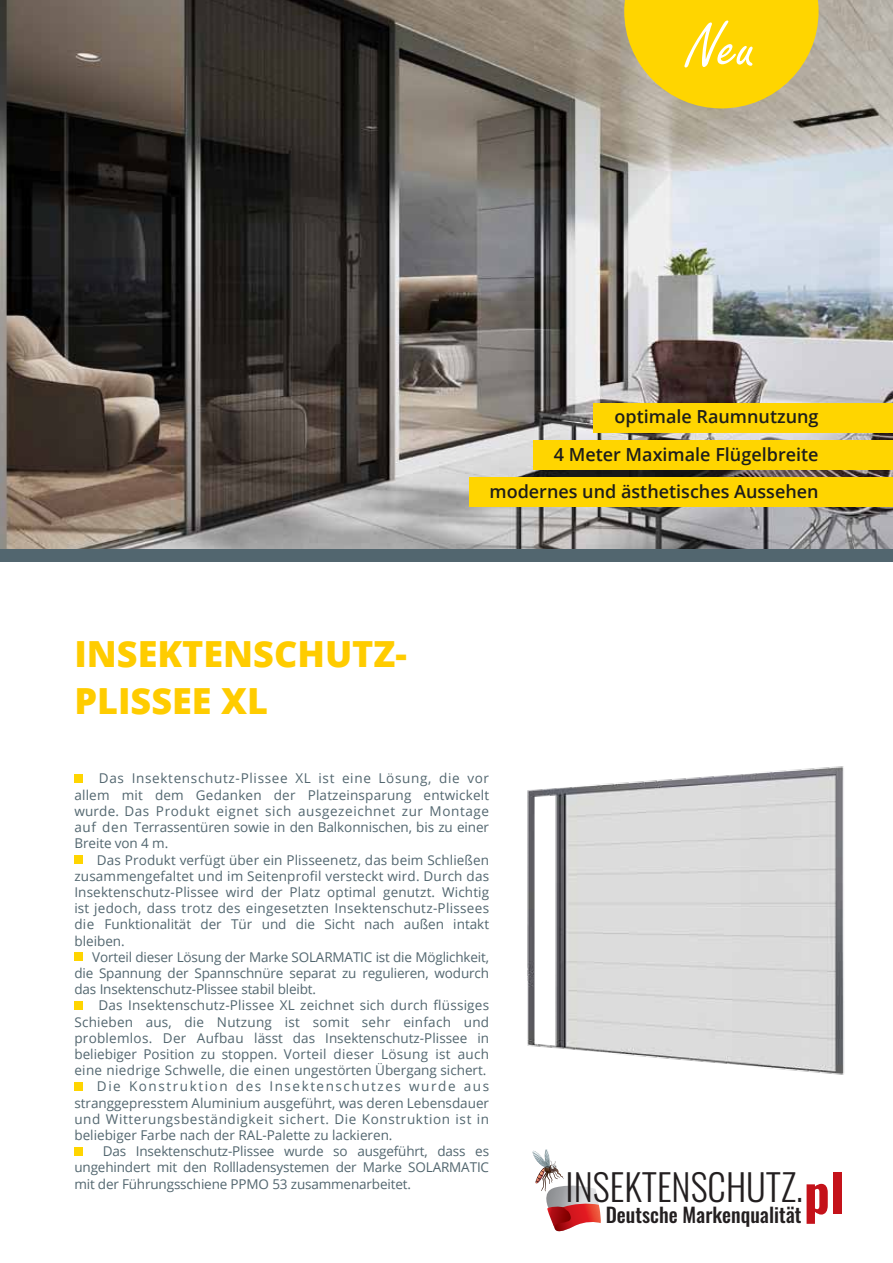
<style>
.page{position:relative;width:893px;height:1263px;background:#fff}
.page>*{position:absolute;margin:0;border:0;box-sizing:border-box;transform-origin:0 0}
.t1{font:67.5px "Freestyle Script";color:#fff}
.t2{font:700 51.45px "Oswald";color:#c4121a}
.t3{font:300 36.75px "Oswald";color:#231f20}
.t4{font:800 36px/47.8px "Open Sans";color:#fc0}
.t5{font:500 20.1px "Oswald";color:#231f20}
.t6{font:600 18px/37.5px "Open Sans";color:#1d1d1b;text-align:right}
.t7{font:13.5px/16.2px "Open Sans";color:#52666f;text-align:justify}
.t8{font:13.5px "Open Sans";letter-spacing:.045em;color:#52666f}
.t9{font:13.5px "Open Sans";letter-spacing:.02em;color:#52666f}
.t10{font:13.5px "Open Sans";letter-spacing:.115em;color:#52666f}
</style>
<div class="page">
<img style="left:0;top:0;width:893px;height:549px">
<svg style="left:624px;top:0;width:195px;height:108px;background:#f0cc1e"></svg>
<div style="left:74px;top:774px;width:9px;height:8px;background:#ffd500"></div>
<div style="left:74px;top:855px;width:9px;height:8px;background:#ffd500"></div>
<div style="left:74px;top:952px;width:9px;height:9px;background:#ffd500"></div>
<div style="left:74px;top:1001px;width:9px;height:9px;background:#ffd500"></div>
<div style="left:74px;top:1082px;width:9px;height:9px;background:#ffd500"></div>
<div style="left:74px;top:1147px;width:9px;height:8px;background:#ffd500"></div>
<div style="left:0;top:549px;width:893px;height:12px;background:#52666f"></div>
<img style="left:527px;top:766px;width:318px;height:309px">
<svg style="left:536px;top:1160px;width:65px;height:72px"></svg>
<img style="left:532px;top:1149px;width:18px;height:34px">
<div style="left:533px;top:440px;width:360px;height:30px;background:#ffd500"></div>
<div style="left:594px;top:403px;width:299px;height:30px;background:#ffd500"></div>
<div style="left:470px;top:477px;width:423px;height:30px;background:#ffd500"></div>
<h1 class="t1" style="left:687px;top:9px;width:71px">Neu</h1>
<h3 class="t4" style="left:74px;top:628px;width:334px">INSEKTENSCHUTZ-<br>PLISSEE XL</h3>
<h3 class="t6" style="left:489px;top:398px;width:331px">optimale Raumnutzung<br>4 Meter Maximale Flügelbreite modernes und ästhetisches Aussehen</h3>
<p class="t7" style="left:74px;top:770px;width:416px;text-indent:25px">Das Insektenschutz-Plissee XL ist eine Lösung, die vor allem mit dem Gedanken der Platzeinsparung entwickelt wurde. Das Produkt eignet sich ausgezeichnet zur Montage auf den Terrassentüren sowie in den Balkonnischen, bis zu einer Breite von 4 m.</p>
<p class="t7" style="left:74px;top:851px;width:416px;text-indent:23px">Das Produkt verfügt über ein Plisseenetz, das beim Schließen zusammengefaltet und im Seitenprofil versteckt wird. Durch das Insektenschutz-Plissee wird der Platz optimal genutzt. Wichtig ist jedoch, dass trotz des eingesetzten Insektenschutz-Plissees die Funktionalität der Tür und die Sicht nach außen intakt bleiben.</p>
<p class="t7" style="left:74px;top:948px;width:416px;text-indent:18px">Vorteil dieser Lösung der Marke SOLARMATIC ist die Möglichkeit, die Spannung der Spannschnüre separat zu regulieren, wodurch das Insektenschutz-Plissee stabil bleibt.</p>
<p class="t7" style="left:98px;top:997px;width:392px">Das Insektenschutz-Plissee XL zeichnet sich durch flüssiges</p>
<p class="t9" style="left:74px;top:1012px;width:416px">Schieben aus, die Nutzung ist somit sehr einfach und</p>
<p class="t7" style="left:74px;top:1029px;width:416px">problemlos. Der Aufbau lässt das Insektenschutz-Plissee in</p>
<p class="t7" style="left:74px;top:1045px;width:416px">beliebiger Position zu stoppen. Vorteil dieser Lösung ist auch</p>
<p class="t7" style="left:74px;top:1062px;width:414px">eine niedrige Schwelle, die einen ungestörten Übergang sichert.</p>
<p class="t10" style="left:97px;top:1077px;width:394px">Die Konstruktion des Insektenschutzes wurde aus</p>
<p class="t7" style="left:74px;top:1094px;width:416px">stranggepresstem Aluminium ausgeführt, was deren Lebensdauer</p>
<p class="t8" style="left:74px;top:1109px;width:416px">und Witterungsbeständigkeit sichert. Die Konstruktion ist in</p>
<p class="t7" style="left:74px;top:1126px;width:320px">beliebiger Farbe nach der RAL-Palette zu lackieren.</p>
<p class="t7" style="left:103px;top:1143px;width:388px">Das Insektenschutz-Plissee wurde so ausgeführt, dass es</p>
<p class="t7" style="left:74px;top:1159px;width:416px">ungehindert mit den Rollladensystemen der Marke SOLARMATIC</p>
<p class="t7" style="left:74px;top:1175px;width:338px">mit der Führungsschiene PPMO 53 zusammenarbeitet.</p>
<h3 class="t3" style="left:566px;top:1168px;width:239px">INSEKTENSCHUTZ.</h3>
<h3 class="t5" style="left:606px;top:1204px;width:197px">Deutsche Markenqualität</h3>
<h2 class="t2" style="left:804px;top:1166px;width:42px">pl</h2>
</div>
